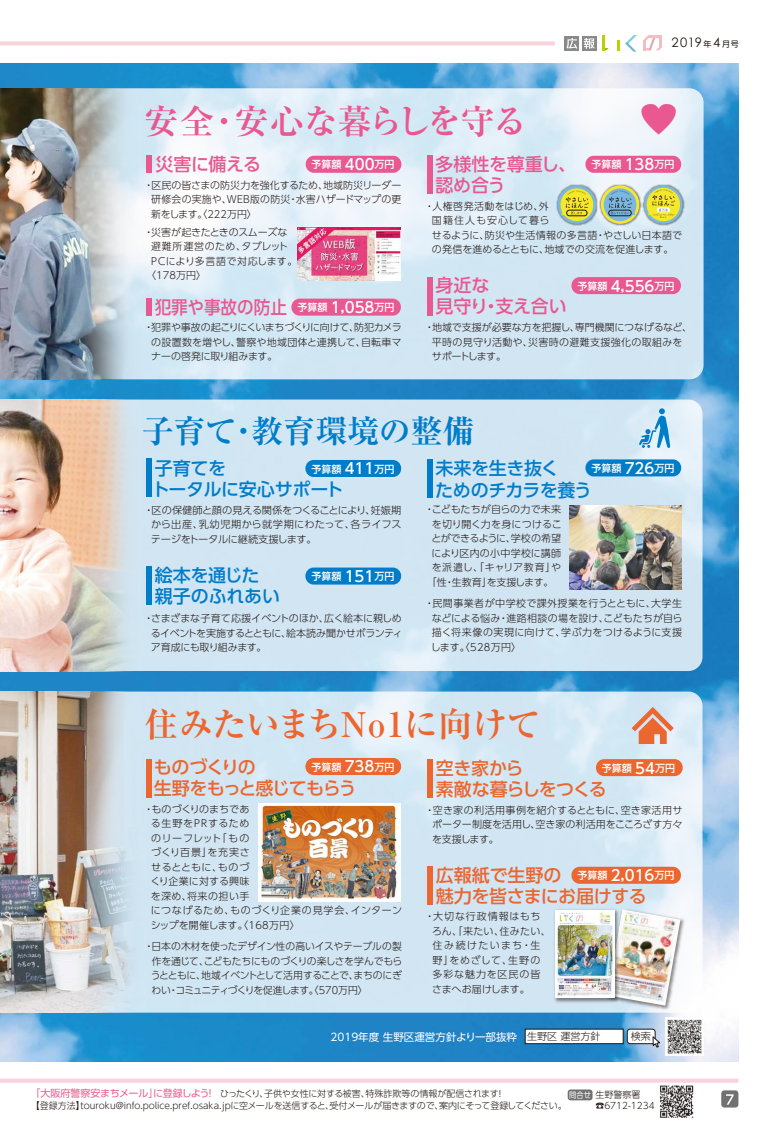
<style>
.page{position:relative;width:774px;height:1146px;background:#fff}
.page>*{position:absolute;margin:0;border:0;box-sizing:border-box;transform-origin:0 0}
.t1{font:700 34.6px "Ryumin Pro";color:#e95890;scale:1.25 1}
.t2{font:700 34px "Ryumin Pro";color:#ec6630}
.t3{font:700 34px "Ryumin Pro";letter-spacing:-.035em;color:#e95890}
.t4{font:700 32px "Ryumin Pro";color:#007dc9}
.t5{font:500 18px/21px "UD Shin Go Pro";letter-spacing:-.02em;color:#007dc9}
.t6{font:500 18px/21px "UD Shin Go Pro";letter-spacing:-.02em;color:#ec6630}
.t7{font:500 18px/21px "UD Shin Go Pro";letter-spacing:-.01em;color:#e95890}
.t8{font:500 18px "UD Shin Go Pro";letter-spacing:-.01em;color:#e95890;scale:.92 1}
.t9{font:500 18px/21px "UD Shin Go Pro";letter-spacing:-.07em;color:#ec6630}
.t10{font:13px "Century Gothic";color:#221815}
.t11{font:10.5px "UD Shin Go Pro";color:#fff}
.t12{font:300 10px/14.5px "UD Shin Go Pro";color:#221815;text-align:justify}
.t13{font:300 10px/14.5px "UD Shin Go Pro";letter-spacing:.035em;color:#221815}
.t14{font:500 10px "UD Shin Go Pro";color:#fff}
.t15{font:300 10px/14.5px "UD Shin Go Pro";letter-spacing:.075em;color:#221815}
.t16{font:300 10px "UD Shin Go Pro";letter-spacing:-.025em;color:#221815}
.t17{font:300 10px "UD Shin Go Pro";letter-spacing:-.04em;color:#221815}
.t18{font:300 10px "UD Shin Go Pro";letter-spacing:.02em;color:#221815}
.t19{font:300 10px "UD Shin Go Pro";letter-spacing:-.03em;color:#221815}
.t20{font:300 10px "UD Shin Go Pro";letter-spacing:.05em;color:#221815}
.t21{font:300 10px "UD Shin Go Pro";letter-spacing:.025em;color:#221815}
.t22{font:300 9px/11.5px "UD Shin Go Pro";color:#221815}
.t23{font:8px "UD Shin Go Pro";color:#fff;scale:.9 1}
.s1{font-family:"UD Shin Go Pro";font-size:8px}
.s2{font-size:15px}
.s3{font-size:15px;color:#fff}
.s4{font-weight:300;font-size:10px;color:#221815}
.s5{font-weight:400;font-size:10px;color:#ea608e}
</style>
<div class="page">
<img style="left:1px;top:63px;width:737px;height:997px">
<div style="left:213px;top:399px;width:489px;height:272px;background:#d1e5f3"></div>
<img style="left:0;top:399px;width:213px;height:272px">
<svg style="left:197px;top:691px;width:505px;height:321px;background:#d4e7f3"></svg>
<img style="left:0;top:691px;width:197px;height:321px">
<svg style="left:166px;top:88px;width:537px;height:291px;background:#dbebf6"></svg>
<img style="left:0;top:88px;width:166px;height:291px">
<div style="left:525px;top:1028px;width:98px;height:15px;background:#fff"></div>
<div style="left:627px;top:1028px;width:28px;height:15px;background:#fff;border-radius:3px"></div>
<div style="left:627px;top:1028px;width:28px;height:15px;border:1px solid #221815;border-radius:3px"></div>
<svg style="left:652px;top:1035px;width:9px;height:13px"></svg>
<div style="left:427px;top:459px;width:6px;height:38px;background:#007dc9"></div>
<svg style="left:639px;top:408px;width:31px;height:40px"></svg>
<div style="left:291px;top:298px;width:110px;height:17px;background:#e95890;border-radius:8px"></div>
<div style="left:571px;top:277px;width:110px;height:17px;background:#e95890;border-radius:8px"></div>
<div style="left:306px;top:156px;width:95px;height:17px;background:#e95890;border-radius:8px"></div>
<div style="left:585px;top:156px;width:96px;height:17px;background:#e95890;border-radius:8px"></div>
<div style="left:585px;top:459px;width:96px;height:17px;background:#007dc9;border-radius:8px"></div>
<div style="left:305px;top:460px;width:96px;height:17px;background:#007dc9;border-radius:8px"></div>
<div style="left:305px;top:567px;width:96px;height:17px;background:#007dc9;border-radius:8px"></div>
<div style="left:427px;top:156px;width:6px;height:38px;background:#e95890"></div>
<div style="left:427px;top:277px;width:6px;height:38px;background:#e95890"></div>
<div style="left:146px;top:156px;width:6px;height:17px;background:#e95890"></div>
<div style="left:146px;top:299px;width:6px;height:17px;background:#e95890"></div>
<img style="left:556px;top:184px;width:130px;height:43px">
<svg style="left:558px;top:185px;width:124px;height:39px;background:#bac88e"></svg>
<div style="left:427px;top:759px;width:6px;height:38px;background:#ec6630"></div>
<div style="left:427px;top:866px;width:6px;height:38px;background:#ec6630"></div>
<div style="left:258px;top:803px;width:143px;height:97px;background:#fff"></div>
<img style="left:261px;top:805px;width:137px;height:94px">
<svg style="left:632px;top:707px;width:42px;height:36px;background:#e0aa96"></svg>
<div style="left:146px;top:759px;width:6px;height:38px;background:#ec6630"></div>
<div style="left:146px;top:458px;width:6px;height:38px;background:#007dc9"></div>
<div style="left:146px;top:566px;width:6px;height:39px;background:#007dc9"></div>
<img style="left:297px;top:228px;width:104px;height:52px">
<div style="left:305px;top:757px;width:96px;height:17px;background:#ec6630;border-radius:8px"></div>
<div style="left:596px;top:759px;width:87px;height:17px;background:#ec6630;border-radius:8px"></div>
<div style="left:571px;top:866px;width:110px;height:17px;background:#ec6630;border-radius:8px"></div>
<img style="left:570px;top:505px;width:112px;height:84px">
<img style="left:604px;top:906px;width:83px;height:105px">
<img style="left:607px;top:909px;width:73px;height:96px">
<img style="left:552px;top:906px;width:69px;height:98px">
<img style="left:555px;top:910px;width:59px;height:87px">
<img style="left:665px;top:1017px;width:38px;height:38px">
<svg style="left:0;top:1078px;width:738px;height:4px;fill:#f9d2dc"></svg>
<svg style="left:0;top:41px;width:555px;height:4px;background:#f9d6df"></svg>
<div style="left:568px;top:1089px;width:24px;height:11px;background:#727171;border-radius:3px"></div>
<img style="left:660px;top:1085px;width:33px;height:33px">
<div style="left:721px;top:1090px;width:17px;height:17px;background:#727171;border-radius:3px"></div>
<svg style="left:726px;top:1094px;width:7px;height:10px"></svg>
<svg style="left:602px;top:35px;width:7px;height:15px"></svg>
<svg style="left:617px;top:40px;width:2px;height:10px"></svg>
<svg style="left:625px;top:35px;width:12px;height:17px"></svg>
<svg style="left:644px;top:35px;width:18px;height:15px"></svg>
<div style="left:564px;top:36px;width:15px;height:15px;background:#898989"></div>
<svg style="left:566px;top:38px;width:11px;height:11px"></svg>
<div style="left:582px;top:36px;width:15px;height:15px;background:#898989"></div>
<svg style="left:584px;top:38px;width:10px;height:11px"></svg>
<h2 class="t3" style="left:144px;top:94px;width:384px">安全・安心な暮らしを守る</h2>
<h3 class="t10" style="left:671px;top:35px;width:69px">2019<span class="s1">年</span> 4 <span class="s1">月号</span></h3>
<h1 class="t1" style="left:637px;top:92px;width:36px">♥</h1>
<h3 class="t7" style="left:435px;top:153px;width:142px">多様性を尊重し、認め合う</h3>
<h3 class="t7" style="left:155px;top:153px;width:107px">災害に備える</h3>
<p class="t14" style="left:312px;top:156px;width:85px">予算額 <span class="s2">400</span>万円</p>
<p class="t14" style="left:591px;top:156px;width:85px">予算額 <span class="s2">138</span>万円</p>
<p class="t12" style="left:151px;top:177px;width:252px;text-indent:-7px">・区民の皆さまの防災力を強化するため、地域防災リーダー研修会の実施や、ＷＥＢ版の防災・水害ハザードマップの更新をします。〈222万円〉</p>
<p class="t16" style="left:144px;top:224px;width:145px">・災害が起きたときのスムーズな</p>
<p class="t20" style="left:151px;top:238px;width:138px">避難所運営のため、タブレット</p>
<p class="t12" style="left:149px;top:253px;width:150px">ＰＣにより多言語で対応します。</p>
<p class="t12" style="left:146px;top:268px;width:61px">〈178万円〉</p>
<p class="t12" style="left:432px;top:198px;width:252px;text-align:left;text-indent:-8px">・人権啓発活動をはじめ、外<br>国籍住人も安心して暮ら<br>せるように、防災や生活情報の多言語・やさしい日本語での発信を進めるとともに、地域での交流を促進します。</p>
<h3 class="t7" style="left:435px;top:274px;width:133px">身近な<br>見守り・支え合い</h3>
<p class="t14" style="left:577px;top:278px;width:99px">予算額 <span class="s2">4,556</span>万円</p>
<h3 class="t8" style="left:155px;top:293px;width:262px">犯罪や事故の防止 <sup>予算額</sup> <span class="s3">1,058</span><sup>万円</sup></h3>
<p class="t12" style="left:151px;top:320px;width:252px;text-indent:-8px">・犯罪や事故の起こりにくいまちづくりに向けて、防犯カメラの設置数を増やし、警察や地域団体と連携して、自転車マナーの啓発に取り組みます。</p>
<p class="t12" style="left:432px;top:320px;width:262px;text-align:left;text-indent:-7px">・地域で支援が必要な方を把握し、専門機関につなげるなど、平時の見守り活動や、災害時の避難支援強化の取組みをサポートします。</p>
<h3 class="t4" style="left:142px;top:405px;width:334px">子育て・教育環境の整備</h3>
<h3 class="t5" style="left:435px;top:456px;width:158px;line-height:22px">未来を生き抜く<br>ためのチカラを養う</h3>
<h3 class="t5" style="left:152px;top:457px;width:193px">子育てを<br>トータルに安心サポート</h3>
<p class="t14" style="left:311px;top:460px;width:85px">予算額 <span class="s2">411</span>万円</p>
<p class="t14" style="left:591px;top:460px;width:85px">予算額 <span class="s2">726</span>万円</p>
<p class="t12" style="left:151px;top:502px;width:252px;text-indent:-7px">・区の保健師と顔の見える関係をつくることにより、妊娠期から出産、乳幼児期から就学期にわたって、各ライフステージをトータルに継続支援します。</p>
<h3 class="t5" style="left:155px;top:564px;width:127px">絵本を通じた親子のふれあい</h3>
<p class="t14" style="left:311px;top:568px;width:85px">予算額 <span class="s2">151</span>万円</p>
<p class="t12" style="left:151px;top:610px;width:253px;text-indent:-7px">・さまざまな子育て応援イベントのほか、広く絵本に親しめるイベントを実施するとともに、絵本読み聞かせボランティア育成にも取り組みます。</p>
<p class="t12" style="left:424px;top:502px;width:138px">・こどもたちが自らの力で未来</p>
<p class="t12" style="left:432px;top:516px;width:132px">を切り開く力を身につけるこ</p>
<p class="t17" style="left:431px;top:530px;width:131px">とができるように、学校の希望</p>
<p class="t21" style="left:432px;top:545px;width:131px">により区内の小中学校に講師</p>
<p class="t18" style="left:432px;top:559px;width:131px">を派遣し、「キャリア教育」や</p>
<p class="t19" style="left:427px;top:574px;width:128px">「性・生教育」を支援します。</p>
<p class="t12" style="left:431px;top:596px;width:253px;text-indent:-6px">・民間事業者が中学校で課外授業を行うとともに、大学生などによる悩み・進路相談の場を設け、こどもたちが自ら描く将来像の実現に向けて、学ぶ力をつけるように支援します。〈528万円〉</p>
<h2 class="t2" style="left:144px;top:697px;width:398px">住みたいまちNo1に向けて</h2>
<h3 class="t9" style="left:154px;top:756px;width:204px">ものづくりの<br>生野をもっと感じてもらう</h3>
<h3 class="t6" style="left:436px;top:757px;width:172px">空き家から<br>素敵な暮らしをつくる</h3>
<p class="t14" style="left:311px;top:758px;width:85px">予算額 <span class="s2">738</span>万円</p>
<p class="t14" style="left:602px;top:759px;width:75px">予算額 <span class="s2">54</span>万円</p>
<p class="t13" style="left:150px;top:801px;width:253px;text-indent:-7px">・ものづくりのまちであ<br>る生野をＰＲするため<br>のリーフレット「もの<br>づくり百景」を充実さ<br>せるとともに、ものづ<br>くり企業に対する興味<br>を深め、将来の担い手<br>につなげるため、ものづくり企業の見学会、インターンシップを開催します。〈168万円〉</p>
<p class="t12" style="left:151px;top:938px;width:253px;text-indent:-7px">・日本の木材を使ったデザイン性の高いイスやテーブルの製作を通じて、こどもたちにものづくりの楽しさを学んでもらうとともに、地域イベントとして活用することで、まちのにぎわい・コミュニティづくりを促進します。〈570万円〉</p>
<p class="t12" style="left:432px;top:802px;width:252px;text-indent:-7px">・空き家の利活用事例を紹介するとともに、空き家活用サポーター制度を活用し、空き家の利活用をこころざす方々を支援します。</p>
<h3 class="t6" style="left:436px;top:864px;width:212px">広報紙で生野の<br>魅力を皆さまにお届けする</h3>
<p class="t14" style="left:577px;top:867px;width:99px">予算額 <span class="s2">2,016</span>万円</p>
<p class="t15" style="left:432px;top:908px;width:120px;text-indent:-7px">・大切な行政情報はもちろん、「来たい、住みたい、住み続けたいまち・生野」をめざして、生野の多彩な魅力を区民の皆さまへお届けします。</p>
<p class="t11" style="left:330px;top:1028px;width:272px">2019年度 生野区運営方針より一部抜粋 <span class="s4">生野区 運営方針</span></p>
<p class="t12" style="left:631px;top:1028px;width:32px">検索　</p>
<p class="t22" style="left:30px;top:1087px;width:538px"><span class="s5">「大阪府警察安まちメール」に登録しよう！</span>　ひったくり、子供や女性に対する被害、特殊詐欺等の情報が配信されます！<br>【登録方法】touroku@info.police.pref.osaka.jpに空メールを送信すると、受付メールが届きますので、案内にそって登録してください。</p>
<p class="t22" style="left:595px;top:1088px;width:61px;line-height:11px">生野警察署☎6712-1234</p>
<p class="t23" style="left:569px;top:1087px;width:25px">問合せ</p>
</div>
